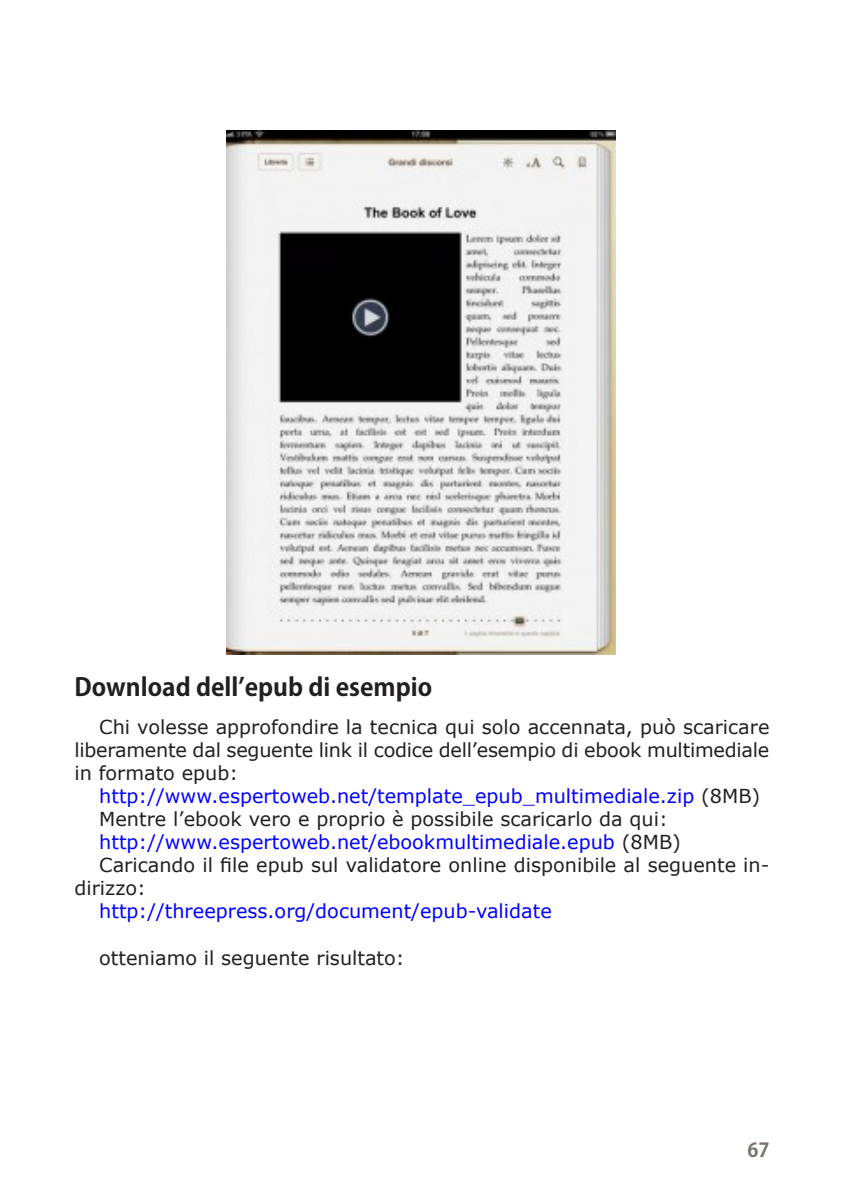
<style>
.page{position:relative;width:844px;height:1191px;background:#fff}
.page>*{position:absolute;margin:0;border:0;box-sizing:border-box;transform-origin:0 0}
.Titolo_BRICKS{font:700 24.5px "Koz Go Pro";color:#231f20}
.TESTO_BRICKS{font:19.25px/23.1px "Verdana";color:#231f20;text-align:justify}
.TESTO_BRICKS-2{font:19.25px "Verdana";color:#00f}
.t1{font:700 19.25px "Koz Go Pr 6 N";color:#7b736d}
.s1{color:#231f20}
</style>
<div class="page">
<img style="left:226px;top:130px;width:389px;height:524px">
<p class="Titolo_BRICKS" style="left:74px;top:671px;width:359px">Download dell’epub di esempio</p>
<p class="TESTO_BRICKS" style="left:74px;top:715px;width:696px;text-indent:25px">Chi volesse approfondire la tecnica qui solo accennata, può scaricare liberamente dal seguente link il codice dell’esempio di ebook multimediale in formato epub:</p>
<p class="TESTO_BRICKS-2" style="left:99px;top:782px;width:662px">http://www.espertoweb.net/template_epub_multimediale.zip <span class="s1">(8MB)</span></p>
<p class="TESTO_BRICKS" style="left:99px;top:807px;width:570px">Mentre l’ebook vero e proprio è possibile scaricarlo da qui:</p>
<p class="TESTO_BRICKS-2" style="left:99px;top:829px;width:583px">http://www.espertoweb.net/ebookmultimediale.epub <span class="s1">(8MB)</span></p>
<p class="TESTO_BRICKS" style="left:74px;top:853px;width:696px;text-indent:25px">Caricando il file epub sul validatore online disponibile al seguente in&shy;dirizzo:</p>
<p class="TESTO_BRICKS-2" style="left:99px;top:898px;width:454px">http://threepress.org/document/epub-validate</p>
<p class="TESTO_BRICKS" style="left:99px;top:946px;width:307px">otteniamo il seguente risultato:</p>
<p class="t1" style="left:747px;top:1138px;width:24px">67</p>
</div>
